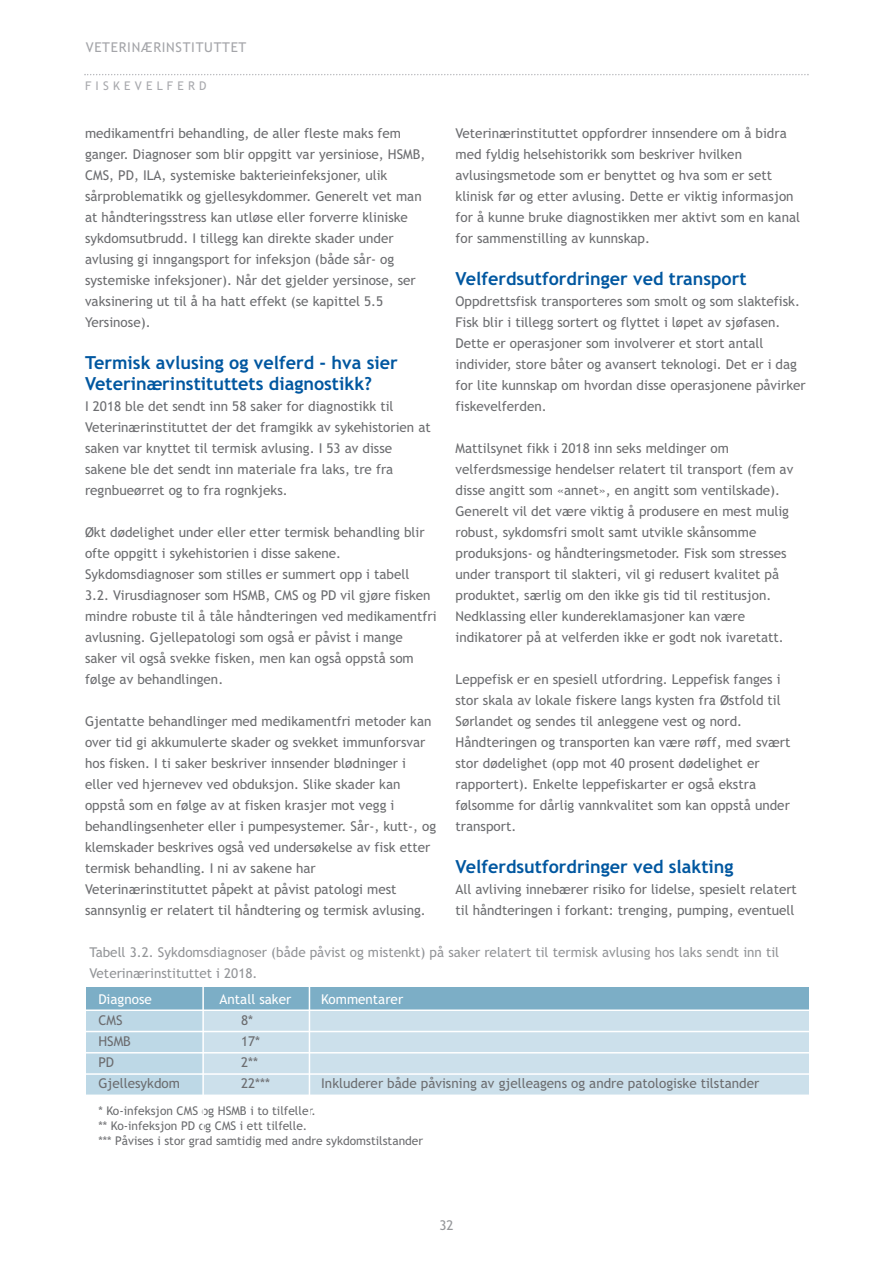
<style>
.page{position:relative;width:893px;height:1263px;background:#fff}
.page>*{position:absolute;margin:0;border:0;box-sizing:border-box;transform-origin:0 0}
.t1{font:700 18px/21px "Trebuchet MS";color:#0157a0}
.t2{font:13.5px/21px "Trebuchet MS";color:#6c6d70}
.t3{font:13.5px/21px "Trebuchet MS";color:#939598}
.t4{font:13.5px "Trebuchet MS";color:#fff}
.t5{font:13.5px "Trebuchet MS";letter-spacing:.05em;color:#a4a5a9}
.t6{font:13.5px "Trebuchet MS";color:#95979a}
.t7{font:12px/15px "Trebuchet MS";color:#6c6d70}
.t8{font:12px "Trebuchet MS";letter-spacing:.35em;color:#a8a9ad}
</style>
<div class="page">
<svg style="left:84px;top:74px;width:725px;height:1px"></svg>
<div style="left:86px;top:987px;width:723px;height:108px;background:#cce0eb"></div>
<div style="left:86px;top:987px;width:117px;height:108px;background:#bdd8e6"></div>
<div style="left:86px;top:987px;width:723px;height:23px;background:#7caec6"></div>
<hr style="left:57px;top:1009px;width:755px;height:2px;background:#fff">
<hr style="left:61px;top:1031px;width:751px;height:1px;background:#fff">
<hr style="left:61px;top:1052px;width:751px;height:1px;background:#fff">
<hr style="left:61px;top:1073px;width:751px;height:2px;background:#fff">
<hr style="left:61px;top:1094px;width:751px;height:2px;background:#fff">
<hr style="left:309px;top:979px;width:1px;height:153px;background:#fff">
<hr style="left:202px;top:979px;width:2px;height:153px;background:#fff">
<p class="t5" style="left:86px;top:40px;width:162px">VeTeRINæRINSTITuTTeT</p>
<p class="t8" style="left:85px;top:78px;width:123px">FISKeVeLFeRD</p>
<p class="t2" style="left:85px;top:122px;width:342px">medikamentfri behandling, de aller fleste maks fem ganger. Diagnoser som blir oppgitt var yersiniose, HSMB, CMS, PD, ILA, systemiske bakterieinfeksjoner, ulik sårproblematikk og gjellesykdommer. Generelt vet man at håndteringsstress kan utløse eller forverre kliniske sykdomsutbrudd. I tillegg kan direkte skader under avlusing gi inngangsport for infeksjon (både sår- og systemiske infeksjoner). Når det gjelder yersinose, ser vaksinering ut til å ha hatt effekt (se kapittel 5.5<br>Yersinose).</p>
<h1 class="t1" style="left:85px;top:352px;width:314px">Termisk avlusing og velferd - hva sier<br>Veterinærinstituttets diagnostikk?</h1>
<p class="t2" style="left:85px;top:395px;width:347px">I 2018 ble det sendt inn 58 saker for diagnostikk til Veterinærinstituttet der det framgikk av sykehistorien at saken var knyttet til termisk avlusing. I 53 av disse sakene ble det sendt inn materiale fra laks, tre fra regnbueørret og to fra rognkjeks.</p>
<p class="t2" style="left:85px;top:521px;width:353px">Økt dødelighet under eller etter termisk behandling blir ofte oppgitt i sykehistorien i disse sakene.<br>Sykdomsdiagnoser som stilles er summert opp i tabell 3.2. Virusdiagnoser som HSMB, CMS og PD vil gjøre fisken mindre robuste til å tåle håndteringen ved medikamentfri avlusning. Gjellepatologi som også er påvist i mange saker vil også svekke fisken, men kan også oppstå som følge av behandlingen.</p>
<p class="t2" style="left:85px;top:710px;width:353px">Gjentatte behandlinger med medikamentfri metoder kan over tid gi akkumulerte skader og svekket immunforsvar hos fisken. I ti saker beskriver innsender blødninger i eller ved hjernevev ved obduksjon. Slike skader kan oppstå som en følge av at fisken krasjer mot vegg i behandlingsenheter eller i pumpesystemer. Sår-, kutt-, og klemskader beskrives også ved undersøkelse av fisk etter termisk behandling. I ni av sakene har Veterinærinstituttet påpekt at påvist patologi mest sannsynlig er relatert til håndtering og termisk avlusing.</p>
<p class="t2" style="left:455px;top:122px;width:346px">Veterinærinstituttet oppfordrer innsendere om å bidra med fyldig helsehistorikk som beskriver hvilken avlusingsmetode som er benyttet og hva som er sett klinisk før og etter avlusing. Dette er viktig informasjon for å kunne bruke diagnostikken mer aktivt som en kanal for sammenstilling av kunnskap.</p>
<h1 class="t1" style="left:455px;top:268px;width:293px">Velferdsutfordringer ved transport</h1>
<p class="t2" style="left:455px;top:290px;width:352px">oppdrettsfisk transporteres som smolt og som slaktefisk.<br>Fisk blir i tillegg sortert og flyttet i løpet av sjøfasen.<br>Dette er operasjoner som involverer et stort antall individer, store båter og avansert teknologi. Det er i dag for lite kunnskap om hvordan disse operasjonene påvirker fiskevelferden.</p>
<p class="t2" style="left:455px;top:437px;width:339px">Mattilsynet fikk i 2018 inn seks meldinger om velferdsmessige hendelser relatert til transport (fem av disse angitt som «annet», en angitt som ventilskade).<br>Generelt vil det være viktig å produsere en mest mulig robust, sykdomsfri smolt samt utvikle skånsomme produksjons- og håndteringsmetoder. Fisk som stresses under transport til slakteri, vil gi redusert kvalitet på produktet, særlig om den ikke gis tid til restitusjon.<br>Nedklassing eller kundereklamasjoner kan være indikatorer på at velferden ikke er godt nok ivaretatt.</p>
<p class="t2" style="left:455px;top:668px;width:337px">Leppefisk er en spesiell utfordring. Leppefisk fanges i stor skala av lokale fiskere langs kysten fra Østfold til Sørlandet og sendes til anleggene vest og nord.<br>Håndteringen og transporten kan være røff, med svært stor dødelighet (opp mot 40 prosent dødelighet er rapportert). enkelte leppefiskarter er også ekstra følsomme for dårlig vannkvalitet som kan oppstå under transport.</p>
<h1 class="t1" style="left:455px;top:856px;width:280px">Velferdsutfordringer ved slakting</h1>
<p class="t2" style="left:455px;top:878px;width:343px">All avliving innebærer risiko for lidelse, spesielt relatert til håndteringen i forkant: trenging, pumping, eventuell</p>
<p class="t3" style="left:90px;top:942px;width:691px">Tabell 3.2. Sykdomsdiagnoser (både påvist og mistenkt) på saker relatert til termisk avlusing hos laks sendt inn til<br>Veterinærinstituttet i 2018.</p>
<p class="t4" style="left:98px;top:991px;width:55px">Diagnose</p>
<p class="t4" style="left:220px;top:991px;width:73px">Antall saker</p>
<p class="t4" style="left:321px;top:991px;width:84px">Kommentarer</p>
<p class="t2" style="left:98px;top:1009px;width:26px">CMS</p>
<p class="t2" style="left:241px;top:1009px;width:14px">8*</p>
<p class="t2" style="left:98px;top:1030px;width:34px">HSMB</p>
<p class="t2" style="left:241px;top:1030px;width:21px">17*</p>
<p class="t2" style="left:98px;top:1051px;width:17px">PD</p>
<p class="t2" style="left:241px;top:1051px;width:18px">2**</p>
<p class="t2" style="left:98px;top:1072px;width:83px">Gjellesykdom</p>
<p class="t2" style="left:241px;top:1072px;width:31px">22***</p>
<p class="t2" style="left:321px;top:1072px;width:440px">Inkluderer både påvisning av gjelleagens og andre patologiske tilstander</p>
<p class="t7" style="left:98px;top:1103px;width:326px">* Ko-infeksjon CMS og HSMB i to tilfeller.<br>** Ko-infeksjon PD og CMS i ett tilfelle.<br>*** Påvises i stor grad samtidig med andre sykdomstilstander</p>
<p class="t6" style="left:439px;top:1218px;width:16px">32</p>
</div>
